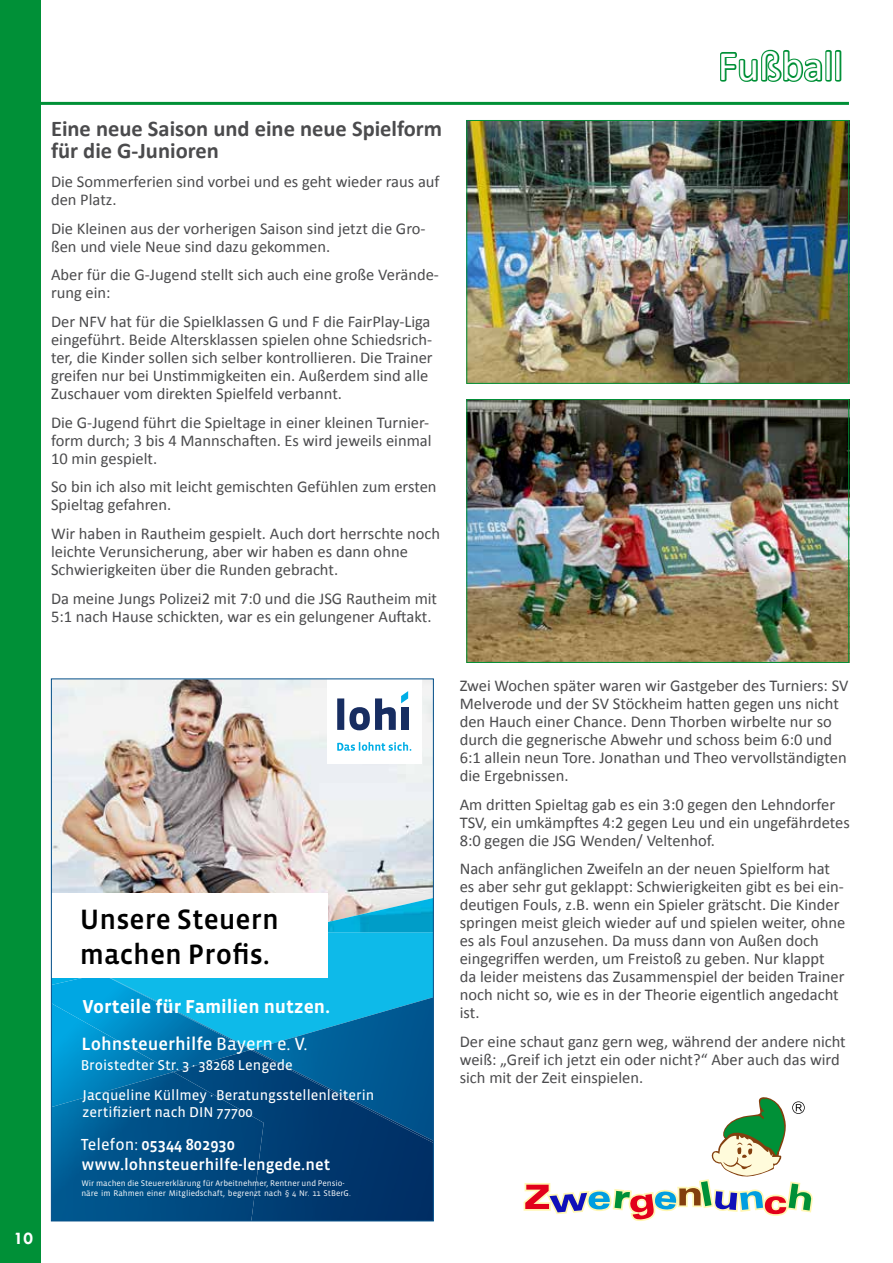
<style>
.page{position:relative;width:893px;height:1263px;background:#fff}
.page>*{position:absolute;margin:0;border:0;box-sizing:border-box;transform-origin:0 0}
.t1{font:42px "Calibri";color:#fff}
.t2{font:500 28.65px/34.3px "Vista Sans OT";color:#000}
.t3{font:700 22.5px/22.5px "Calibri";color:#4b4b4d}
.t4{font:700 19.2px "Vista Sans OT";color:#fff}
.t5{font:500 18.15px "Vista Sans OT";color:#fff}
.t6{font:700 18px "Tw Cen";color:#fff}
.t7{font:16.5px/18px "Calibri";color:#4b4b4d}
.t8{font:500 16.35px "Vista Sans OT";color:#fff}
.t9{font:14.55px/17.5px "Vista Sans OT";color:#fff}
.t10{font:8.4px/10.1px "Vista Sans OT";color:#fff}
.s1{font-weight:400}
.s2{font-style:inherit}
</style>
<div class="page">
<div style="left:0;top:0;width:41px;height:1263px;background:#009037"></div>
<hr style="left:30px;top:102px;width:819px;height:3px;background:#009037">
<svg style="left:720px;top:49px;width:122px;height:33px"></svg>
<img style="left:468px;top:122px;width:379px;height:260px">
<div style="left:466px;top:120px;width:383px;height:264px;border:1px solid #009037"></div>
<img style="left:468px;top:401px;width:379px;height:260px">
<div style="left:466px;top:399px;width:383px;height:264px;border:1px solid #009037"></div>
<svg style="left:524px;top:1097px;width:289px;height:124px"></svg>
<img style="left:53px;top:680px;width:379px;height:218px">
<div style="left:327px;top:679px;width:94px;height:85px;background:#fff"></div>
<svg style="left:337px;top:691px;width:71px;height:39px"></svg>
<svg style="left:337px;top:742px;width:74px;height:9px"></svg>
<img style="left:328px;top:898px;width:104px;height:34px">
<svg style="left:53px;top:932px;width:379px;height:118px;background:#0fb0e1"></svg>
<img style="left:53px;top:1003px;width:120px;height:69px">
<img style="left:252px;top:997px;width:180px;height:52px">
<img style="left:173px;top:1050px;width:259px;height:169px">
<img style="left:53px;top:1072px;width:211px;height:147px">
<div style="left:51px;top:893px;width:277px;height:84px;background:#fff"></div>
<h3 class="t3" style="left:51px;top:117px;width:393px">Eine neue Saison und eine neue Spielform für die G-Junioren</h3>
<p class="t7" style="left:51px;top:173px;width:390px">Die Sommerferien sind vorbei und es geht wieder raus auf den Platz.</p>
<p class="t7" style="left:51px;top:219px;width:376px">Die Kleinen aus der vorherigen Saison sind jetzt die Gro&shy;ßen und viele Neue sind dazu gekommen.</p>
<p class="t7" style="left:51px;top:266px;width:389px">Aber für die G-Jugend stellt sich auch eine große Verände&shy;rung ein:</p>
<p class="t7" style="left:51px;top:313px;width:383px">Der NFV hat für die Spielklassen G und F die FairPlay-Liga eingeführt. Beide Altersklassen spielen ohne Schiedsrich&shy;ter, die Kinder sollen sich selber kontrollieren. Die Trainer greifen nur bei Unstimmigkeiten ein. Außerdem sind alle Zuschauer vom direkten Spielfeld verbannt.</p>
<p class="t7" style="left:51px;top:413px;width:382px">Die G-Jugend führt die Spieltage in einer kleinen Turnier&shy;form durch; 3 bis 4 Mannschaften. Es wird jeweils einmal<br>10 min gespielt.</p>
<p class="t7" style="left:51px;top:478px;width:387px">So bin ich also mit leicht gemischten Gefühlen zum ersten<br>Spieltag gefahren.</p>
<p class="t7" style="left:51px;top:524px;width:391px">Wir haben in Rautheim gespielt. Auch dort herrschte noch leichte Verunsicherung, aber wir haben es dann ohne<br>Schwierigkeiten über die Runden gebracht.</p>
<p class="t7" style="left:51px;top:589px;width:388px">Da meine Jungs Polizei2 mit 7:0 und die JSG Rautheim mit<br>5:1 nach Hause schickten, war es ein gelungener Auftakt.</p>
<h1 class="t1" style="left:718px;top:40px;width:126px">Fußball</h1>
<p class="t6" style="left:14px;top:1228px;width:21px">10</p>
<h2 class="t2" style="left:80px;top:903px;width:200px">Unsere Steuern machen Profis.</h2>
<p class="t4" style="left:83px;top:997px;width:249px">Vorteile für Familien nutzen.</p>
<p class="t5" style="left:82px;top:1035px;width:228px">Lohnsteuerhilfe <span class="s1">Bayern e. V.</span></p>
<p class="t9" style="left:81px;top:1056px;width:214px">Broistedter Str. 3 · 38268 Lengede</p>
<p class="t9" style="left:83px;top:1086px;width:293px">Jacqueline Küllmey <span class="s2">·</span> Beratungsstellenleiterin zertifiziert nach DIN 77700</p>
<p class="t8" style="left:81px;top:1135px;width:156px"><span class="s1">Telefon:</span> 05344 802930</p>
<p class="t8" style="left:81px;top:1156px;width:250px">www.lohnsteuerhilfe-lengede.net</p>
<p class="t10" style="left:81px;top:1178px;width:271px">Wir machen die Steuererklärung für Arbeitnehmer, Rentner und Pensio&shy;näre im Rahmen einer Mitgliedschaft, begrenzt nach § 4 Nr. 11 StBerG.</p>
<p class="t7" style="left:460px;top:677px;width:390px">Zwei Wochen später waren wir Gastgeber des Turniers: SV Melverode und der SV Stöckheim hatten gegen uns nicht den Hauch einer Chance. Denn Thorben wirbelte nur so durch die gegnerische Abwehr und schoss beim 6:0 und 6:1 allein neun Tore. Jonathan und Theo vervollständigten die Ergebnissen.</p>
<p class="t7" style="left:460px;top:795px;width:392px">Am dritten Spieltag gab es ein 3:0 gegen den Lehndorfer<br>TSV, ein umkämpftes 4:2 gegen Leu und ein ungefährdetes<br>8:0 gegen die JSG Wenden/ Veltenhof.</p>
<p class="t7" style="left:460px;top:860px;width:387px">Nach anfänglichen Zweifeln an der neuen Spielform hat es aber sehr gut geklappt: Schwierigkeiten gibt es bei ein&shy;deutigen Fouls, z.B. wenn ein Spieler grätscht. Die Kinder springen meist gleich wieder auf und spielen weiter, ohne es als Foul anzusehen. Da muss dann von Außen doch eingegriffen werden, um Freistoß zu geben. Nur klappt<br>da leider meistens das Zusammenspiel der beiden Trainer noch nicht so, wie es in der Theorie eigentlich angedacht ist.</p>
<p class="t7" style="left:460px;top:1033px;width:388px">Der eine schaut ganz gern weg, während der andere nicht weiß: „Greif ich jetzt ein oder nicht?“ Aber auch das wird sich mit der Zeit einspielen.</p>
</div>
